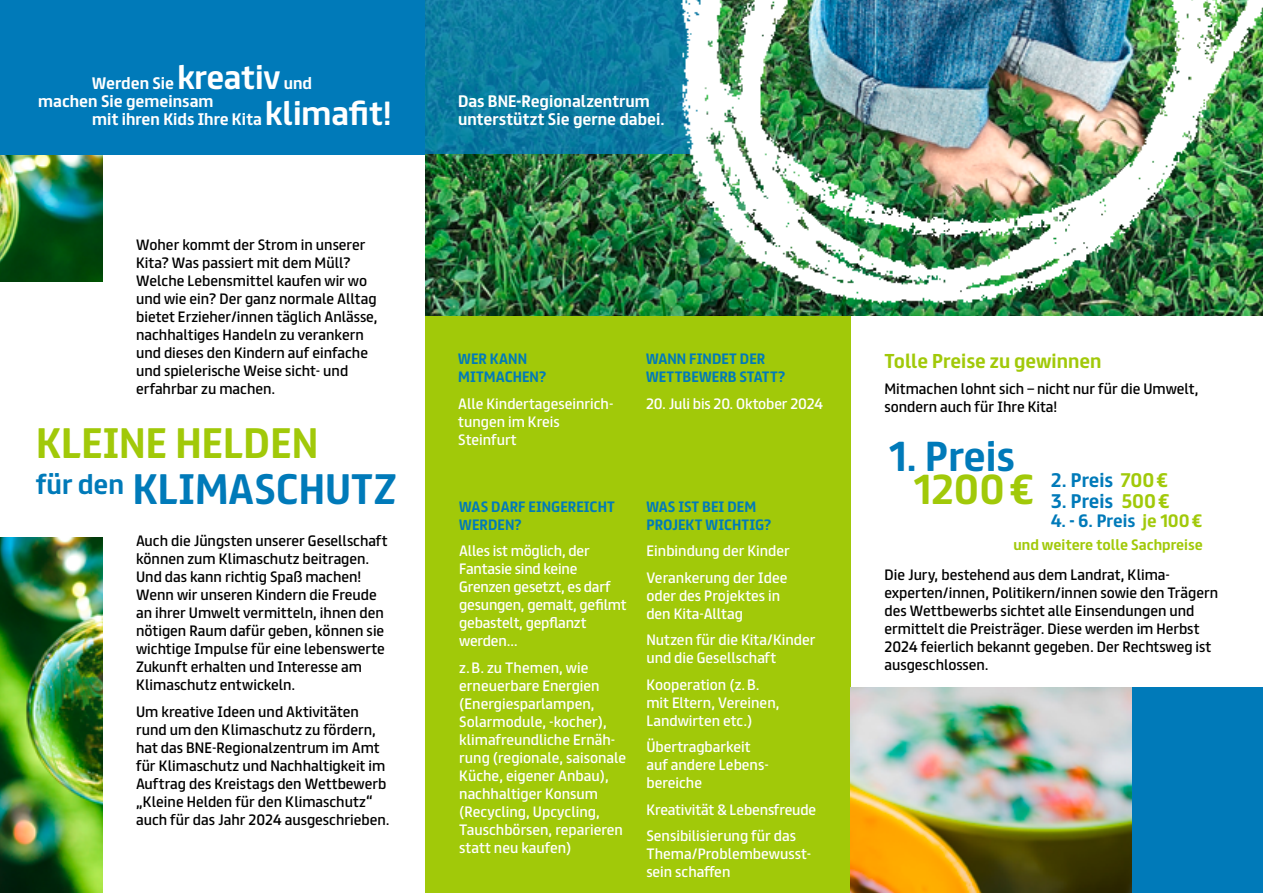
<style>
.page{position:relative;width:1263px;height:893px;background:#fff}
.page>*{position:absolute;margin:0;border:0;box-sizing:border-box;transform-origin:0 0}
.t1{font:700 38.25px/45.9px "FS Truman";color:#a1c909}
.t2{font:700 37.5px "FS Truman";color:#007ab9}
.t3{font:700 37.5px "FS Truman";color:#a1c909}
.t4{font:700 18px "FS Truman";color:#a1c909}
.t5{font:700 17.7px "FS Truman";color:#007ab9}
.t6{font:700 16.2px "FS Truman";color:#007ab9}
.t7{font:700 15px/18px "FS Truman";color:#fff}
.t8{font:13.5px/18px "FS Truman";color:#000}
.t9{font:13.5px/18px "FS Truman";color:#fff}
.t10{font:700 13.5px/18px "FS Truman";color:#007ab9}
.t11{font:700 13.5px "FS Truman";color:#a1c909}
.s1{font-size:30px}
.s2{color:#007ab9}
.s3{color:#a1c909}
</style>
<div class="page">
<img style="left:0;top:154px;width:102px;height:127px">
<div style="left:761px;top:687px;width:502px;height:206px;background:#007ab9"></div>
<div style="left:425px;top:205px;width:425px;height:688px;background:#a1c909"></div>
<div style="left:0;top:0;width:731px;height:154px;background:#007ab9"></div>
<img style="left:425px;top:154px;width:223px;height:161px">
<svg style="left:425px;top:0;width:223px;height:154px;background:#0a7ba0"></svg>
<img style="left:648px;top:0;width:615px;height:315px">
<img style="left:850px;top:687px;width:282px;height:206px">
<img style="left:0;top:538px;width:102px;height:355px">
<p class="t7" style="left:38px;top:73px;width:275px;text-indent:54px">Werden Sie <span class="s1">kreativ</span> und machen Sie gemeinsam</p>
<p class="t7" style="left:92px;top:109px;width:301px">mit ihren Kids Ihre Kita <span class="s1">klimafit!</span></p>
<p class="t8" style="left:136px;top:234px;width:243px">Woher kommt der Strom in unserer Kita? Was passiert mit dem Müll?<br>Welche Lebensmittel kaufen wir wo und wie ein? Der ganz normale Alltag bietet Erzieher/innen täglich Anlässe, nachhaltiges Handeln zu verankern und dieses den Kindern auf einfache und spielerische Weise sicht- und erfahrbar zu machen.</p>
<h1 class="t1" style="left:36px;top:417px;width:362px">KLEINE HELDEN<br><sup>für</sup> <sup>den</sup> <span class="s2">KLIMASCHUTZ</span></h1>
<p class="t8" style="left:136px;top:531px;width:253px">Auch die Jüngsten unserer Gesellschaft können zum Klimaschutz beitragen.<br>Und das kann richtig Spaß machen!<br>Wenn wir unseren Kindern die Freude an ihrer Umwelt vermitteln, ihnen den nötigen Raum dafür geben, können sie wichtige Impulse für eine lebenswerte Zukunft erhalten und Interesse am Klimaschutz entwickeln.</p>
<p class="t8" style="left:136px;top:701px;width:255px">Um kreative Ideen und Aktivitäten rund um den Klimaschutz zu fördern, hat das BNE-Regionalzentrum im Amt für Klimaschutz und Nachhaltigkeit im Auftrag des Kreistags den Wettbewerb „Kleine Helden für den Klimaschutz“ auch für das Jahr 2024 ausgeschrieben.</p>
<p class="t7" style="left:458px;top:91px;width:208px">Das BNE-Regionalzentrum unterstützt Sie gerne dabei.</p>
<p class="t10" style="left:458px;top:349px;width:89px">WER KANN<br>MITMACHEN?</p>
<p class="t9" style="left:458px;top:393px;width:157px">Alle Kindertageseinrich&shy;tungen im Kreis<br>Steinfurt</p>
<p class="t10" style="left:646px;top:349px;width:141px">WANN FINDET DER<br>WETTBEWERB STATT?</p>
<p class="t9" style="left:646px;top:393px;width:179px">20. Juli bis 20. Oktober 2024</p>
<p class="t10" style="left:459px;top:496px;width:157px">WAS DARF EINGEREICHT<br>WERDEN?</p>
<p class="t9" style="left:459px;top:541px;width:169px">Alles ist möglich, der<br>Fantasie sind keine<br>Grenzen gesetzt, es darf gesungen, gemalt, gefilmt gebastelt, gepflanzt werden…</p>
<p class="t9" style="left:459px;top:657px;width:168px">z.B. zu Themen, wie erneuerbare Energien (Energiesparlampen,<br>Solarmodule, -kocher), klimafreundliche Ernäh&shy;rung (regionale, saisonale<br>Küche, eigener Anbau), nachhaltiger Konsum (Recycling, Upcycling,<br>Tauschbörsen, reparieren statt neu kaufen)</p>
<p class="t10" style="left:646px;top:496px;width:127px">WAS IST BEI DEM<br>PROJEKT WICHTIG?</p>
<p class="t9" style="left:646px;top:536px;width:145px;line-height:26.5px">Einbindung der Kinder<br>Verankerung der Idee</p>
<p class="t9" style="left:646px;top:585px;width:135px">oder des Projektes in den Kita-Alltag</p>
<p class="t9" style="left:646px;top:630px;width:171px">Nutzen für die Kita/Kinder und die Gesellschaft</p>
<p class="t9" style="left:646px;top:674px;width:135px">Kooperation (z.B. mit Eltern, Vereinen,<br>Landwirten etc.)</p>
<p class="t9" style="left:646px;top:737px;width:123px">Übertragbarkeit auf andere Lebens&shy;bereiche</p>
<p class="t9" style="left:646px;top:795px;width:171px;line-height:26.5px">Kreativität &amp; Lebensfreude<br>Sensibilisierung für das</p>
<p class="t9" style="left:646px;top:844px;width:166px">Thema/Problembewusst&shy;sein schaffen</p>
<h3 class="t4" style="left:884px;top:345px;width:219px">Tolle Preise zu gewinnen</h3>
<p class="t8" style="left:884px;top:379px;width:315px">Mitmachen lohnt sich – nicht nur für die Umwelt, sondern auch für Ihre Kita!</p>
<h2 class="t2" style="left:889px;top:424px;width:128px">1. Preis</h2>
<h2 class="t3" style="left:914px;top:457px;width:122px">1200€</h2>
<h3 class="t5" style="left:1051px;top:464px;width:119px">2. Preis <span class="s3">700€</span></h3>
<h3 class="t5" style="left:1051px;top:486px;width:121px">3. Preis <span class="s3">500€</span></h3>
<p class="t6" style="left:1051px;top:507px;width:153px">4. - 6. Preis <span class="s3">je 100€</span></p>
<p class="t11" style="left:1013px;top:533px;width:191px">und weitere tolle Sachpreise</p>
<p class="t8" style="left:884px;top:565px;width:335px">Die Jury, bestehend aus dem Landrat, Klima&shy;experten/innen, Politikern/innen sowie den Trägern des Wettbewerbs sichtet alle Einsendungen und ermittelt die Preisträger. Diese werden im Herbst 2024 feierlich bekannt gegeben. Der Rechtsweg ist ausgeschlossen.</p>
</div>
